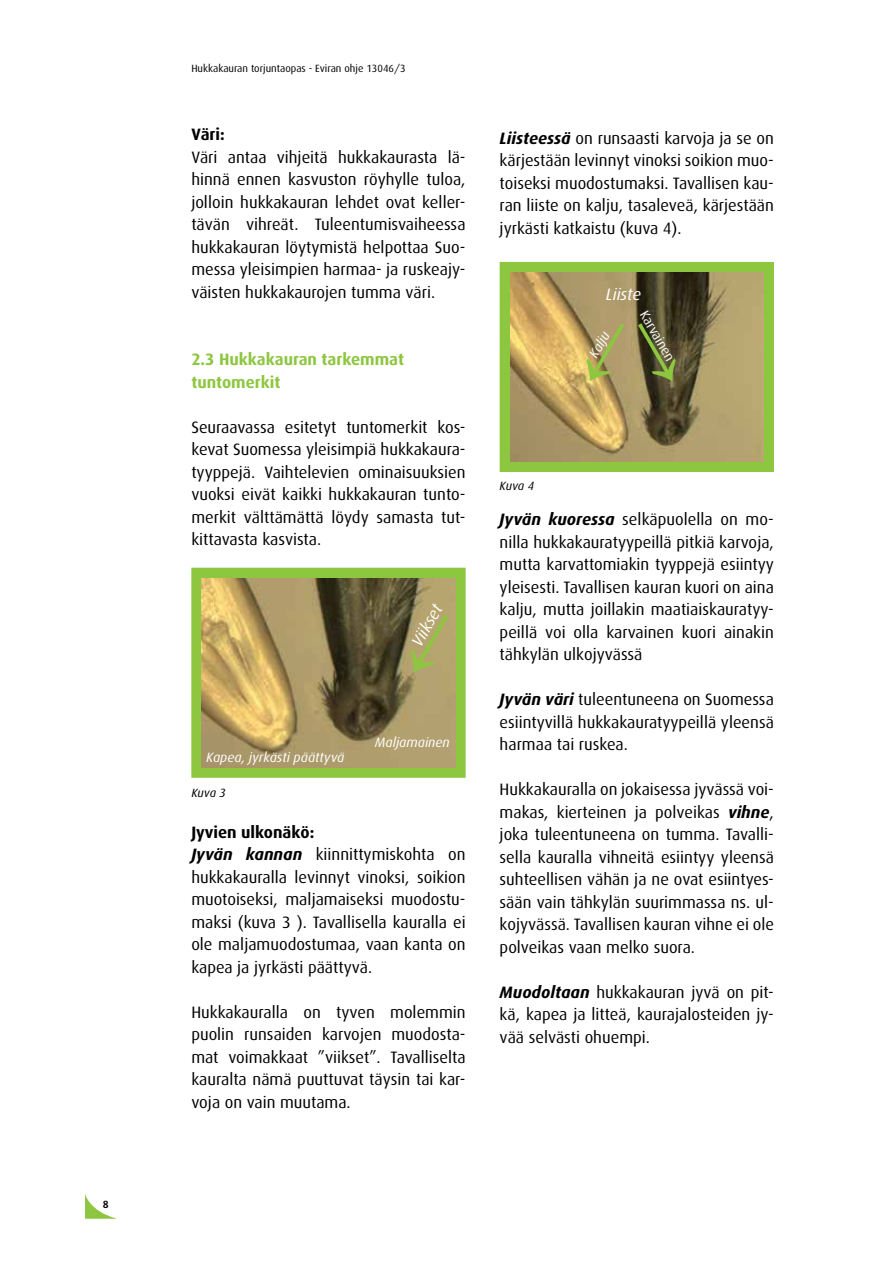
<style>
.page{position:relative;width:893px;height:1263px;background:#fff}
.page>*{position:absolute;margin:0;border:0;box-sizing:border-box;transform-origin:0 0}
.t1{font:16.5px/22.5px "Dax";color:#000;text-align:justify}
.t2{font:700 16.5px/22.5px "Dax";color:#8dc63f}
.t3{font:italic 16.5px "Dax";color:#fff}
.t4{font:700 16.5px "Dax";color:#000}
.t5{font:italic 13.5px "Dax";color:#fff}
.t6{font:13.5px "Dax";color:#fff}
.t7{font:italic 12px "Dax";letter-spacing:-.01em;color:#000}
.t8{font:10.5px "Dax";color:#000}
.t9{font:700 10.5px "Dax";color:#000}
.s1{font-weight:700}
.s2{font-weight:700;font-style:italic}
</style>
<div class="page">
<svg style="left:85px;top:1194px;width:32px;height:25px"></svg>
<div style="left:500px;top:262px;width:274px;height:210px;background:#8dc63f"></div>
<img style="left:510px;top:272px;width:253px;height:189px">
<div style="left:191px;top:568px;width:275px;height:210px;background:#8dc63f;border:2px solid #8dc63f"></div>
<img style="left:202px;top:578px;width:253px;height:189px">
<svg style="left:579px;top:317px;width:104px;height:70px;background:#89784e"></svg>
<svg style="left:403px;top:608px;width:53px;height:70px;background:#ad9c6a"></svg>
<p class="t9" style="left:103px;top:1198px;width:7px">8</p>
<p class="t8" style="left:191px;top:62px;width:216px">Hukkakauran torjuntaopas - Eviran ohje 13046/3</p>
<p class="t4" style="left:191px;top:125px;width:35px">Väri:</p>
<p class="t1" style="left:191px;top:146px;width:276px">Väri antaa vihjeitä hukkakaurasta lä&shy;hinnä ennen kasvuston röyhylle tuloa, jolloin hukkakauran lehdet ovat keller&shy;tävän vihreät. Tuleentumisvaiheessa hukkakauran löytymistä helpottaa Suo&shy;messa yleisimpien harmaa- ja ruskeajy&shy;väisten hukkakaurojen tumma väri.</p>
<p class="t2" style="left:191px;top:348px;width:214px">2.3 Hukkakauran tarkemmat tuntomerkit</p>
<p class="t1" style="left:191px;top:416px;width:276px">Seuraavassa esitetyt tuntomerkit kos&shy;kevat Suomessa yleisimpiä hukkakaura&shy;tyyppejä. Vaihtelevien ominaisuuksien vuoksi eivät kaikki hukkakauran tunto&shy;merkit välttämättä löydy samasta tut&shy;kittavasta kasvista.</p>
<p class="t3" style="left:408px;top:640px;width:47px;rotate:-60deg">Viikset</p>
<p class="t5" style="left:206px;top:750px;width:140px">Kapea, jyrkästi päättyvä</p>
<p class="t7" style="left:191px;top:786px;width:36px">Kuva 3</p>
<p class="t5" style="left:375px;top:734px;width:76px">Maljamainen</p>
<p class="t1" style="left:191px;top:821px;width:276px;text-align:left"><span class="s1">Jyvien ulkonäkö:<br></span><span class="s2">Jyvän kannan</span> kiinnittymiskohta on hukkakauralla levinnyt vinoksi, soikion muotoiseksi, maljamaiseksi muodostu&shy;maksi (kuva 3 ). Tavallisella kauralla ei ole maljamuodostumaa, vaan kanta on kapea ja jyrkästi päättyvä.</p>
<p class="t1" style="left:191px;top:1001px;width:276px">Hukkakauralla on tyven molemmin puolin runsaiden karvojen muodosta&shy;mat voimakkaat ”viikset”. Tavalliselta kauralta nämä puuttuvat täysin tai kar&shy;voja on vain muutama.</p>
<p class="t1" style="left:500px;top:127px;width:276px"><span class="s2">Liisteessä</span> on runsaasti karvoja ja se on kärjestään levinnyt vinoksi soikion muo&shy;toiseksi muodostumaksi. Tavallisen kau&shy;ran liiste on kalju, tasaleveä, kärjestään jyrkästi katkaistu (kuva 4).</p>
<p class="t7" style="left:500px;top:479px;width:36px">Kuva 4</p>
<p class="t3" style="left:606px;top:285px;width:37px">Liiste</p>
<p class="t5" style="left:586px;top:353px;width:29px;rotate:-60deg">Kalju</p>
<p class="t6" style="left:650px;top:308px;width:59px;rotate:60deg">Karvainen</p>
<p class="t1" style="left:500px;top:508px;width:276px"><span class="s2">Jyvän kuoressa</span> selkäpuolella on mo&shy;nilla hukkakauratyypeillä pitkiä karvoja, mutta karvattomiakin tyyppejä esiintyy yleisesti. Tavallisen kauran kuori on aina kalju, mutta joillakin maatiaiskauratyy&shy;peillä voi olla karvainen kuori ainakin tähkylän ulkojyvässä</p>
<p class="t1" style="left:500px;top:688px;width:276px"><span class="s2">Jyvän väri</span> tuleentuneena on Suomessa esiintyvillä hukkakauratyypeillä yleensä harmaa tai ruskea.</p>
<p class="t1" style="left:500px;top:778px;width:276px">Hukkakauralla on jokaisessa jyvässä voi&shy;makas, kierteinen ja polveikas <span class="s2">vihne</span>, joka tuleentuneena on tumma. Tavalli&shy;sella kauralla vihneitä esiintyy yleensä suhteellisen vähän ja ne ovat esiintyes&shy;sään vain tähkylän suurimmassa ns. ul&shy;kojyvässä. Tavallisen kauran vihne ei ole polveikas vaan melko suora.</p>
<p class="t1" style="left:500px;top:981px;width:276px"><span class="s2">Muodoltaan</span> hukkakauran jyvä on pit&shy;kä, kapea ja litteä, kaurajalosteiden jy&shy;vää selvästi ohuempi.</p>
</div>
